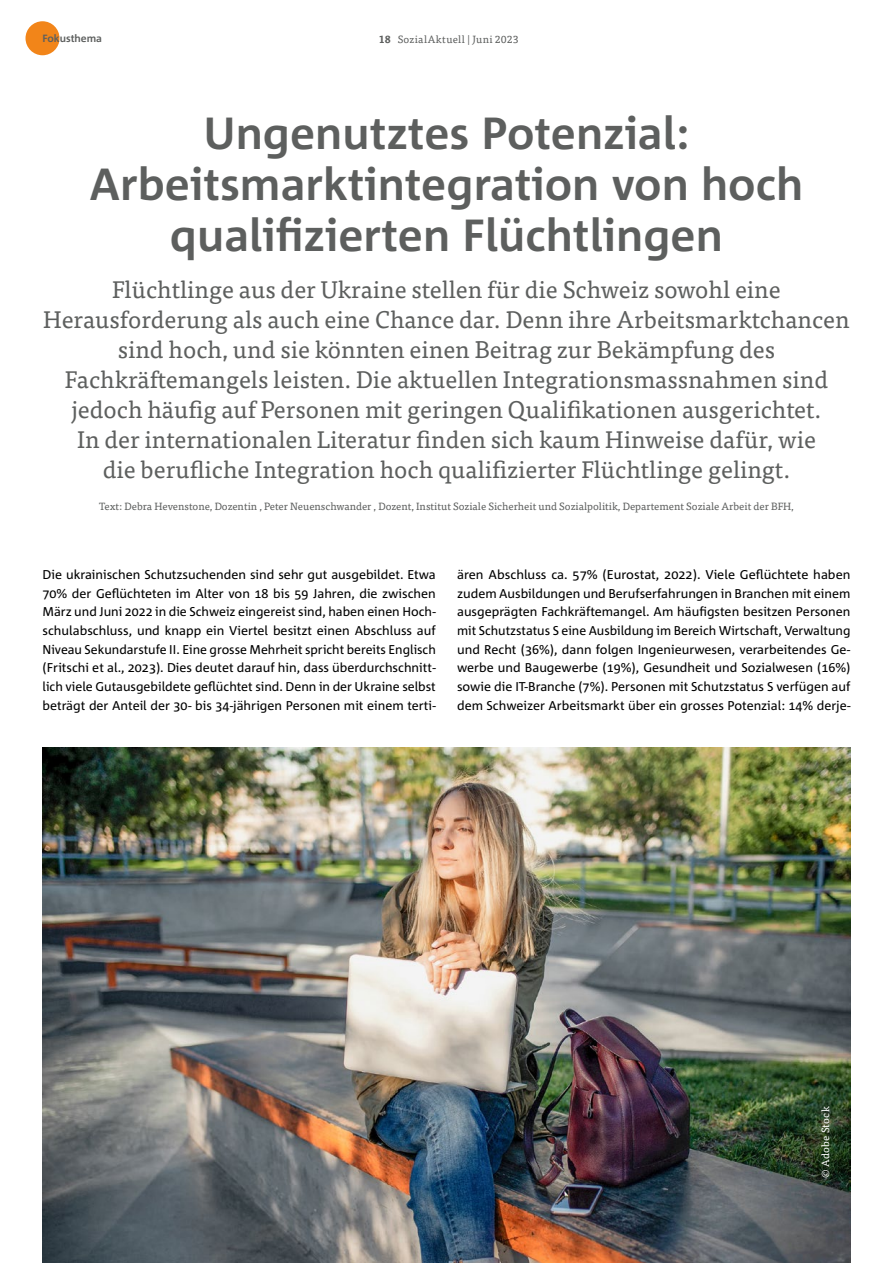
<style>
.page{position:relative;width:893px;height:1263px;background:#fff}
.page>*{position:absolute;margin:0;border:0;box-sizing:border-box;transform-origin:0 0}
.t1{font:700 45px/51px "Corpid Office C1";color:#5d5f5e;text-align:center}
.t2{font:24px/30px "Tisa Pro";color:#5d5f5e;text-align:center}
.t3{font:12.75px/18.8px "Corpid Office C1";color:#000;text-align:justify}
.t4{font:10.5px "Tisa Pro";color:#5d5f5e}
.t5{font:10.5px "Tisa Pro";letter-spacing:.03em;color:#5d5f5e}
.t6{font:10.5px "Tisa Pro";letter-spacing:.02em;color:#fff}
.t7{font:700 10.5px "Corpid Office C1";color:#5d5f5e}
.s1{font-weight:700}
</style>
<div class="page">
<img style="left:43px;top:747px;width:807px;height:516px">
<div style="left:26px;top:21px;width:34px;height:34px;background:#f28519;border-radius:50%"></div>
<p class="t7" style="left:43px;top:32px;width:61px">Fokusthema</p>
<p class="t5" style="left:379px;top:31px;width:141px"><span class="s1">18</span> SozialAktuell | Juni 2023</p>
<h1 class="t1" style="left:89px;top:106px;width:715px">Ungenutztes Potenzial:<br>Arbeitsmarktintegration von hoch qualifizierten Flüchtlingen</h1>
<p class="t2" style="left:43px;top:273px;width:808px">Flüchtlinge aus der Ukraine stellen für die Schweiz sowohl eine Herausforderung als auch eine Chance dar. Denn ihre Arbeitsmarktchancen sind hoch, und sie könnten einen Beitrag zur Bekämpfung des Fachkräftemangels leisten. Die aktuellen Integrationsmassnahmen sind jedoch häufig auf Personen mit geringen Qualifikationen ausgerichtet.<br>In der internationalen Literatur finden sich kaum Hinweise dafür, wie<br>die berufliche Integration hoch qualifizierter Flüchtlinge gelingt.</p>
<p class="t4" style="left:99px;top:499px;width:696px">Text: Debra Hevenstone, Dozentin , Peter Neuenschwander , Dozent, Institut Soziale Sicherheit und Sozialpolitik, Departement Soziale Arbeit der BFH,</p>
<p class="t3" style="left:43px;top:565px;width:395px">Die ukrainischen Schutzsuchenden sind sehr gut ausgebildet. Etwa 70% der Geflüchteten im Alter von 18 bis 59 Jahren, die zwischen März und Juni 2022 in die Schweiz eingereist sind, haben einen Hoch&shy;schulabschluss, und knapp ein Viertel besitzt einen Abschluss auf Niveau Sekundarstufe II. Eine grosse Mehrheit spricht bereits Englisch (Fritschi et al., 2023). Dies deutet darauf hin, dass überdurchschnitt&shy;lich viele Gutausgebildete geflüchtet sind. Denn in der Ukraine selbst beträgt der Anteil der 30- bis 34-jährigen Personen mit einem terti-</p>
<p class="t3" style="left:457px;top:565px;width:395px">ären Abschluss ca. 57% (Eurostat, 2022). Viele Geflüchtete haben zudem Ausbildungen und Berufserfahrungen in Branchen mit einem ausgeprägten Fachkräftemangel. Am häufigsten besitzen Personen mit Schutzstatus S eine Ausbildung im Bereich Wirtschaft, Verwaltung und Recht (36%), dann folgen Ingenieurwesen, verarbeitendes Ge&shy;werbe und Baugewerbe (19%), Gesundheit und Sozialwesen (16%) sowie die IT-Branche (7%). Personen mit Schutzstatus S verfügen auf dem Schweizer Arbeitsmarkt über ein grosses Potenzial: 14% derje-</p>
<p class="t6" style="left:818px;top:1177px;width:73px;rotate:-90deg">© Adobe Stock</p>
</div>
